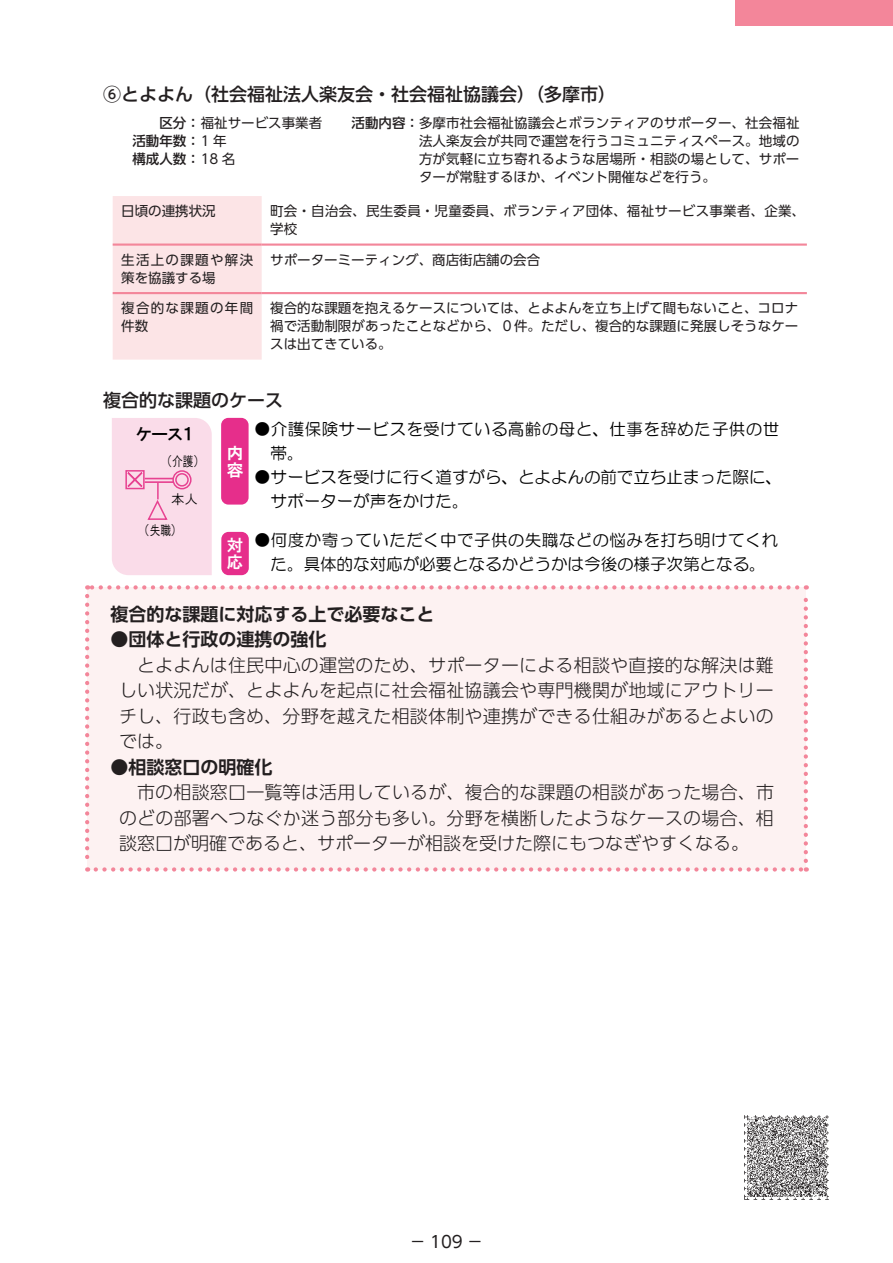
<style>
.page{position:relative;width:893px;height:1263px;background:#fff}
.page>*{position:absolute;margin:0;border:0;box-sizing:border-box;transform-origin:0 0}
.t1{font:300 18px/25.5px "UD Shin Go Pr 6 N";letter-spacing:.01em;color:#231f20;text-align:justify}
.t2{font:500 18px "UD Shin Go Pr 6 N";color:#231f20}
.t3{font:700 18px "UD Shin Go Pr 6 N De";color:#231f20}
.t4{font:16.5px/24.2px "HG Maru Gothic MPRO";letter-spacing:.02em;color:#000}
.t5{font:16.5px/24px "HG Maru Gothic MPRO";color:#000}
.t6{font:16.5px "UD Shin Go Pr 6 N";color:#231f20}
.t7{font:16.5px "HGP Gothic E";color:#000}
.t8{font:16.5px/16.5px "HGP Gothic E";color:#fff}
.t9{font:13.5px/18px "UD Shin Go Pr 6 N";letter-spacing:.005em;color:#231f20}
.t10{font:13.5px/18px "UD Shin Go Pr 6 N";letter-spacing:.095em;color:#231f20}
.t11{font:13.5px "HGP Gothic M";color:#000;scale:.79 1}
.t12{font:13.5px "HGP Gothic M";color:#000}
.s1{font-weight:500}
</style>
<div class="page">
<div style="left:736px;top:0;width:157px;height:26px;background:#f3869a"></div>
<div style="left:113px;top:196px;width:149px;height:164px;background:#fce4e6"></div>
<hr style="left:113px;top:243px;width:149px;height:3px;background:#f3869a">
<hr style="left:262px;top:243px;width:545px;height:3px;background:#f3869a">
<hr style="left:113px;top:292px;width:149px;height:2px;background:#f3869a">
<hr style="left:262px;top:292px;width:545px;height:2px;background:#f3869a">
<div style="left:221px;top:418px;width:28px;height:87px;background:#e62e8b;border-radius:7px"></div>
<div style="left:221px;top:532px;width:28px;height:43px;background:#e62e8b;border-radius:7px"></div>
<div style="left:112px;top:418px;width:100px;height:157px;background:#fadce9"></div>
<div style="left:87px;top:587px;width:719px;height:282px;background:#fdf2f2"></div>
<svg style="left:85px;top:596px;width:4px;height:275px"></svg>
<svg style="left:96px;top:867px;width:711px;height:4px"></svg>
<svg style="left:804px;top:585px;width:4px;height:276px"></svg>
<svg style="left:87px;top:585px;width:710px;height:4px"></svg>
<img style="left:744px;top:1115px;width:85px;height:85px">
<h1 class="t2" style="left:103px;top:79px;width:514px">⑥とよよん（社会福祉法人楽友会・社会福祉協議会）（多摩市）</h1>
<p class="t9" style="left:132px;top:113px;width:191px;text-indent:27px"><span class="s1">区分：</span>福祉サービス事業者<span class="s1">活動年数：</span>1 年<br><span class="s1">構成人数：</span>18 名</p>
<p class="t9" style="left:419px;top:113px;width:382px;text-align:justify;text-indent:-68px"><span class="s1">活動内容：</span>多摩市社会福祉協議会とボランティアのサポーター、社会福祉法人楽友会が共同で運営を行うコミュニティスペース。地域の方が気軽に立ち寄れるような居場所・相談の場として、サポーターが常駐するほか、イベント開催などを行う。</p>
<p class="t9" style="left:121px;top:202px;width:96px">日頃の連携状況</p>
<p class="t9" style="left:270px;top:202px;width:536px">町会・自治会、民生委員・児童委員、ボランティア団体、福祉サービス事業者、企業、学校</p>
<p class="t10" style="left:121px;top:250px;width:133px">生活上の課題や解決策を協議する場</p>
<p class="t9" style="left:270px;top:250px;width:271px">サポーターミーティング、商店街店舗の会合</p>
<p class="t10" style="left:121px;top:299px;width:133px">複合的な課題の年間件数</p>
<p class="t9" style="left:270px;top:299px;width:530px;text-align:justify">複合的な課題を抱えるケースについては、とよよんを立ち上げて間もないこと、コロナ禍で活動制限があったことなどから、０件。ただし、複合的な課題に発展しそうなケースは出てきている。</p>
<h1 class="t2" style="left:103px;top:385px;width:181px">複合的な課題のケース</h1>
<p class="t7" style="left:136px;top:426px;width:59px">ケース１</p>
<p class="t4" style="left:271px;top:416px;width:510px;text-indent:-17px">●介護保険サービスを受けている高齢の母と、仕事を辞めた子供の世帯。</p>
<p class="t5" style="left:271px;top:465px;width:513px;text-indent:-17px">●サービスを受けに行く道すがら、とよよんの前で立ち止まった際に、サポーターが声をかけた。</p>
<p class="t4" style="left:254px;top:528px;width:526px;text-align:center">●何度か寄っていただく中で子供の失職などの悩みを打ち明けてくれた。具体的な対応が必要となるかどうかは今後の様子次第となる。</p>
<p class="t11" style="left:167px;top:454px;width:42px">（介護）</p>
<p class="t8" style="left:227px;top:445px;width:18px">内容</p>
<p class="t12" style="left:171px;top:492px;width:28px">本人</p>
<p class="t11" style="left:144px;top:523px;width:42px">（失職）</p>
<p class="t8" style="left:227px;top:537px;width:18px">対応</p>
<h1 class="t3" style="left:111px;top:599px;width:326px">複合的な課題に対応する上で必要なこと</h1>
<h1 class="t3" style="left:111px;top:624px;width:218px">●団体と行政の連携の強化</h1>
<h1 class="t1" style="left:119px;top:651px;width:656px;text-indent:18px">とよよんは住民中心の運営のため、サポーターによる相談や直接的な解決は難しい状況だが、とよよんを起点に社会福祉協議会や専門機関が地域にアウトリーチし、行政も含め、分野を越えた相談体制や連携ができる仕組みがあるとよいのでは。</h1>
<h1 class="t3" style="left:111px;top:752px;width:164px">●相談窓口の明確化</h1>
<h1 class="t1" style="left:119px;top:779px;width:656px;text-indent:18px">市の相談窓口一覧等は活用しているが、複合的な課題の相談があった場合、市のどの部署へつなぐか迷う部分も多い。分野を横断したようなケースの場合、相談窓口が明確であると、サポーターが相談を受けた際にもつなぎやすくなる。</h1>
<p class="t6" style="left:409px;top:1228px;width:75px">－ 109 －</p>
</div>
